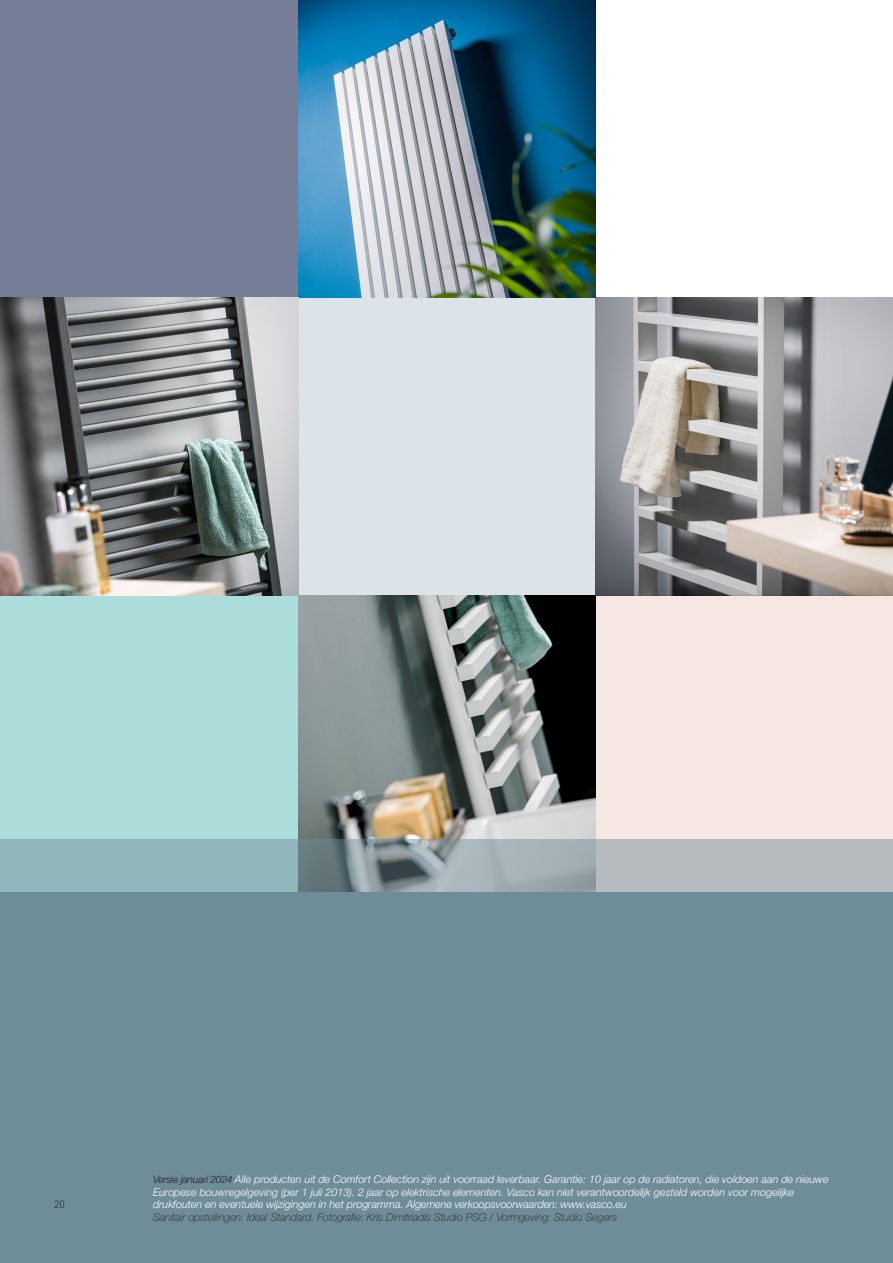
<style>
.page{position:relative;width:893px;height:1263px;background:#fff}
.page>*{position:absolute;margin:0;border:0;box-sizing:border-box;transform-origin:0 0}
.t1{font:italic 300 10.65px/12.6px "Helvetica Neue LT Std";color:#fff}
.t2{font:italic 100 10.65px "Helvetica Neue LT Std";color:#231f20}
.t3{font:300 10.5px "DIN Pro";color:#231f20}
.s1{font-size:10.2px;color:#231f20}
</style>
<div class="page">
<div style="left:0;top:595px;width:298px;height:310px;background:#addddb"></div>
<div style="left:298px;top:297px;width:298px;height:298px;background:#dce4e9"></div>
<div style="left:0;top:0;width:298px;height:297px;background:#757e96"></div>
<img style="left:596px;top:298px;width:297px;height:297px">
<img style="left:298px;top:595px;width:298px;height:244px">
<img style="left:298px;top:0;width:298px;height:297px">
<img style="left:0;top:297px;width:298px;height:298px">
<div style="left:596px;top:595px;width:297px;height:320px;background:#f7e7e3"></div>
<div style="left:0;top:893px;width:893px;height:370px;background:#6f8c99"></div>
<svg style="left:0;top:839px;width:893px;height:54px"></svg>
<p class="t3" style="left:54px;top:1196px;width:12px">20</p>
<p class="t1" style="left:153px;top:1173px;width:677px"><span class="s1">Versie januari 2024</span> Alle producten uit de Comfort Collection zijn uit voorraad leverbaar. Garantie: 10 jaar op de radiatoren, die voldoen aan de nieuwe<br>Europese bouwregelgeving (per 1 juli 2013). 2 jaar op elektrische elementen. Vasco kan niet verantwoordelijk gesteld worden voor mogelijke</p>
<p class="t1" style="left:153px;top:1198px;width:475px">drukfouten en eventuele wijzigingen in het programma. Algemene verkoopsvoorwaarden: www.vasco.eu</p>
<p class="t2" style="left:153px;top:1211px;width:466px">Sanitair opstellingen: Ideal Standard. Fotografie: Kris Dimitriadis Studio PSG / Vormgeving: Studio Segers</p>
</div>
